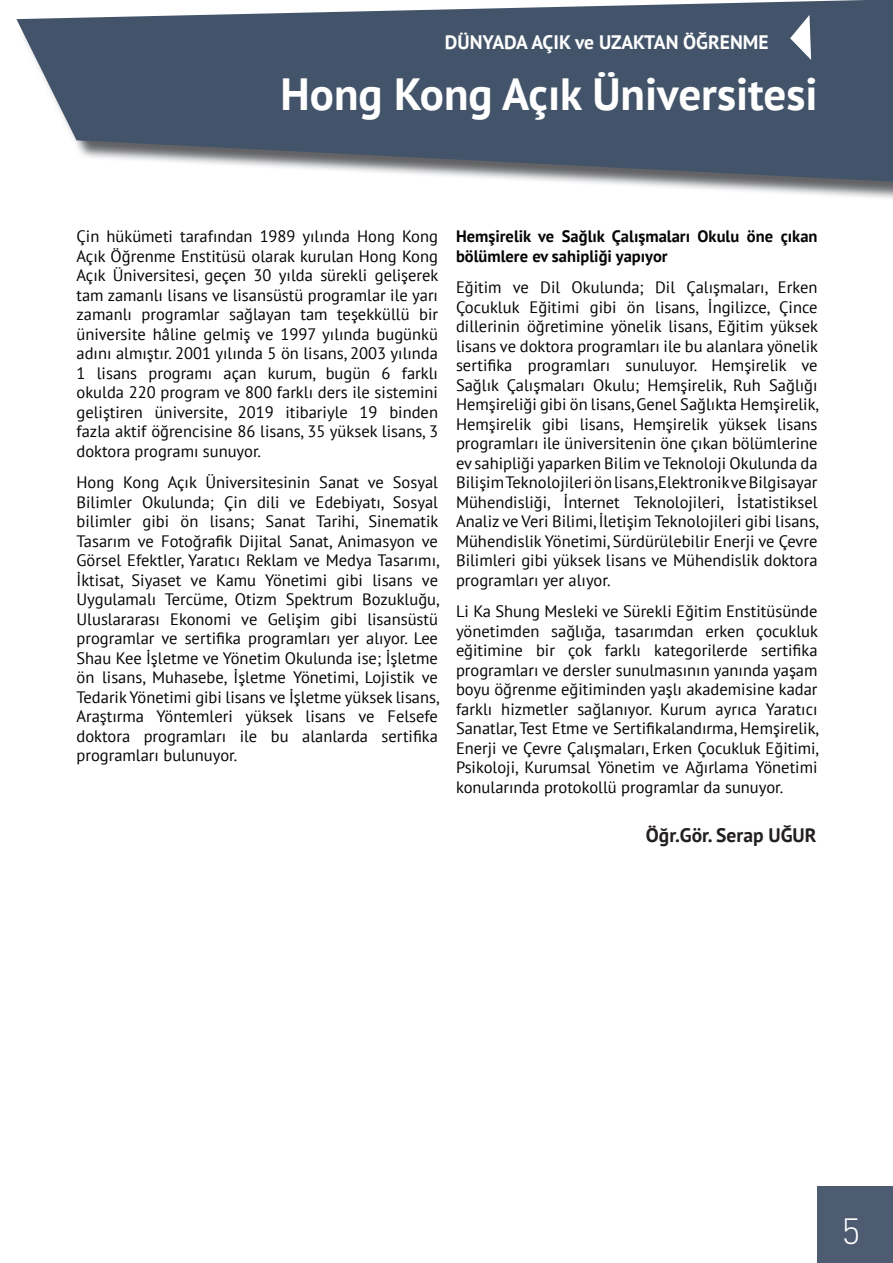
<style>
.page{position:relative;width:893px;height:1263px;background:#fff}
.page>*{position:absolute;margin:0;border:0;box-sizing:border-box;transform-origin:0 0}
.t1{font:700 45px "PT Sans";color:#fff}
.t2{font:300 36px "DIN Pro";color:#fff}
.t3{font:700 19.5px "PT Sans";color:#fff}
.t4{font:700 19.5px "PT Sans";color:#231f20}
.t5{font:16.5px/19.5px "PT Sans";color:#040503;text-align:justify}
.t6{font:700 16.5px/19.5px "PT Sans";color:#040503}
</style>
<div class="page">
<div style="left:817px;top:1186px;width:76px;height:77px;background:#4e5c71"></div>
<img style="left:579px;top:182px;width:314px;height:16px">
<svg style="left:16px;top:0;width:877px;height:182px;background:#616f80"></svg>
<svg style="left:790px;top:15px;width:21px;height:45px"></svg>
<p class="t3" style="left:445px;top:29px;width:325px">DÜNYADA AÇIK ve UZAKTAN ÖĞRENME</p>
<h1 class="t1" style="left:281px;top:65px;width:538px">Hong Kong Açık Üniversitesi</h1>
<p class="t5" style="left:77px;top:226px;width:363px">Çin hükümeti tarafından 1989 yılında Hong Kong Açık Öğrenme Enstitüsü olarak kurulan Hong Kong Açık Üniversitesi, geçen 30 yılda sürekli gelişerek tam zamanlı lisans ve lisansüstü programlar ile yarı zamanlı programlar sağlayan tam teşekküllü bir üniversite hâline gelmiş ve 1997 yılında bugünkü adını almıştır. 2001 yılında 5 ön lisans, 2003 yılında 1 lisans programı açan kurum, bugün 6 farklı okulda 220 program ve 800 farklı ders ile sistemini geliştiren üniversite, 2019 itibariyle 19 binden fazla aktif öğrencisine 86 lisans, 35 yüksek lisans, 3 doktora programı sunuyor.</p>
<p class="t5" style="left:77px;top:472px;width:364px">Hong Kong Açık Üniversitesinin Sanat ve Sosyal Bilimler Okulunda; Çin dili ve Edebiyatı, Sosyal bilimler gibi ön lisans; Sanat Tarihi, Sinematik Tasarım ve Fotoğrafik Dijital Sanat, Animasyon ve Görsel Efektler, Yaratıcı Reklam ve Medya Tasarımı, İktisat, Siyaset ve Kamu Yönetimi gibi lisans ve Uygulamalı Tercüme, Otizm Spektrum Bozukluğu, Uluslararası Ekonomi ve Gelişim gibi lisansüstü programlar ve sertifika programları yer alıyor. Lee Shau Kee İşletme ve Yönetim Okulunda ise; İşletme ön lisans, Muhasebe, İşletme Yönetimi, Lojistik ve Tedarik Yönetimi gibi lisans ve İşletme yüksek lisans, Araştırma Yöntemleri yüksek lisans ve Felsefe doktora programları ile bu alanlarda sertifika programları bulunuyor.</p>
<p class="t6" style="left:456px;top:226px;width:363px">Hemşirelik ve Sağlık Çalışmaları Okulu öne çıkan bölümlere ev sahipliği yapıyor</p>
<p class="t5" style="left:456px;top:277px;width:364px">Eğitim ve Dil Okulunda; Dil Çalışmaları, Erken Çocukluk Eğitimi gibi ön lisans, İngilizce, Çince dillerinin öğretimine yönelik lisans, Eğitim yüksek lisans ve doktora programları ile bu alanlara yönelik sertifika programları sunuluyor. Hemşirelik ve Sağlık Çalışmaları Okulu; Hemşirelik, Ruh Sağlığı Hemşireliği gibi ön lisans, Genel Sağlıkta Hemşirelik, Hemşirelik gibi lisans, Hemşirelik yüksek lisans programları ile üniversitenin öne çıkan bölümlerine ev sahipliği yaparken Bilim ve Teknoloji Okulunda da Bilişim Teknolojileri ön lisans,Elektronik ve Bilgisayar Mühendisliği, İnternet Teknolojileri, İstatistiksel Analiz ve Veri Bilimi, İletişim Teknolojileri gibi lisans, Mühendislik Yönetimi, Sürdürülebilir Enerji ve Çevre Bilimleri gibi yüksek lisans ve Mühendislik doktora programları yer alıyor.</p>
<p class="t5" style="left:456px;top:601px;width:364px">Li Ka Shung Mesleki ve Sürekli Eğitim Enstitüsünde yönetimden sağlığa, tasarımdan erken çocukluk eğitimine bir çok farklı kategorilerde sertifika programları ve dersler sunulmasının yanında yaşam boyu öğrenme eğitiminden yaşlı akademisine kadar farklı hizmetler sağlanıyor. Kurum ayrıca Yaratıcı Sanatlar, Test Etme ve Sertifikalandırma, Hemşirelik, Enerji ve Çevre Çalışmaları, Erken Çocukluk Eğitimi, Psikoloji, Kurumsal Yönetim ve Ağırlama Yönetimi konularında protokollü programlar da sunuyor.</p>
<p class="t4" style="left:646px;top:822px;width:172px">Öğr.Gör. Serap UĞUR</p>
<h2 class="t2" style="left:842px;top:1203px;width:20px">5</h2>
</div>
